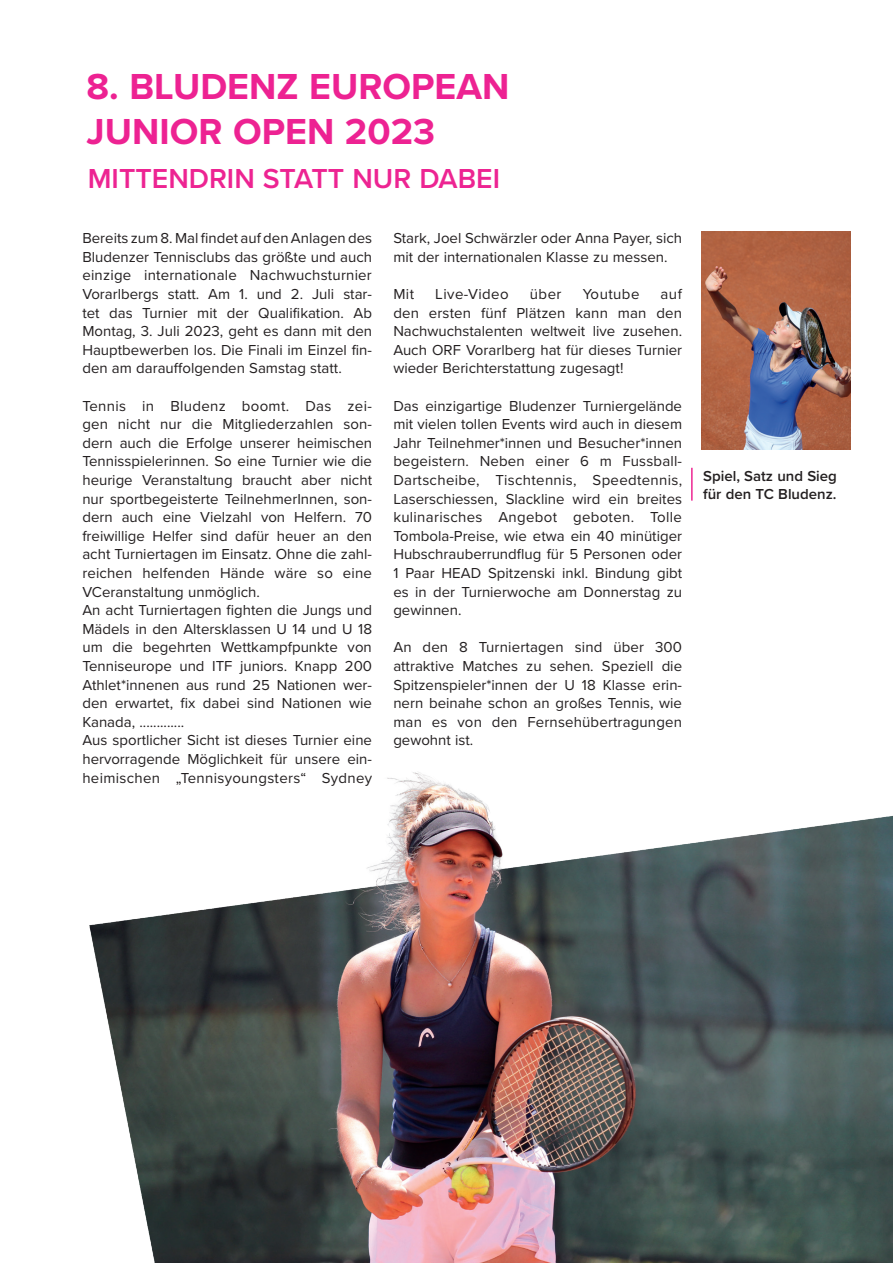
<style>
.page{position:relative;width:893px;height:1263px;background:#fff}
.page>*{position:absolute;margin:0;border:0;box-sizing:border-box;transform-origin:0 0}
.t1{font:700 37.5px/45px "Proxima Nova";color:#ed2292}
.t2{font:600 28.5px "Proxima Nova";color:#ed2492}
.t3{font:15px/18.6px "Proxima Nova";color:#231f20;text-align:justify}
.t4{font:600 15px/18px "Proxima Nova";color:#231f20}
.t5{font:15px "Proxima Nova";letter-spacing:.03em;color:#231f20}
</style>
<div class="page">
<img style="left:89px;top:772px;width:803px;height:491px">
<img style="left:702px;top:231px;width:148px;height:218px">
<hr style="left:691px;top:468px;width:2px;height:33px;background:#ed2692">
<p class="t1" style="left:87px;top:63px;width:424px">8. BLUDENZ EUROPEAN<br>JUNIOR OPEN 2023</p>
<p class="t2" style="left:88px;top:157px;width:414px">MITTENDRIN STATT NUR DABEI</p>
<p class="t3" style="left:82px;top:228px;width:291px">Bereits zum 8. Mal findet auf den Anlagen des Bludenzer Tennisclubs das größte und auch einzige internationale Nachwuchsturnier Vorarlbergs statt. Am 1. und 2. Juli star&shy;tet das Turnier mit der Qualifikation. Ab Montag, 3. Juli 2023, geht es dann mit den Hauptbewerben los. Die Finali im Einzel fin&shy;den am darauffolgenden Samstag statt.</p>
<p class="t3" style="left:82px;top:396px;width:291px">Tennis in Bludenz boomt. Das zei&shy;gen nicht nur die Mitgliederzahlen son&shy;dern auch die Erfolge unserer heimischen Tennisspielerinnen. So eine Turnier wie die heurige Veranstaltung braucht aber nicht nur sportbegeisterte TeilnehmerInnen, son&shy;dern auch eine Vielzahl von Helfern. 70 freiwillige Helfer sind dafür heuer an den acht Turniertagen im Einsatz. Ohne die zahl&shy;reichen helfenden Hände wäre so eine VCeranstaltung unmöglich.</p>
<p class="t3" style="left:82px;top:600px;width:291px">An acht Turniertagen fighten die Jungs und Mädels in den Altersklassen U 14 und U 18 um die begehrten Wettkampfpunkte von Tenniseurope und ITF juniors. Knapp 200<br>Athlet*innenen aus rund 25 Nationen wer&shy;den erwartet, fix dabei sind Nationen wie Kanada, .............</p>
<p class="t3" style="left:82px;top:730px;width:291px">Aus sportlicher Sicht ist dieses Turnier eine hervorragende Möglichkeit für unsere ein&shy;heimischen „Tennisyoungsters“ Sydney</p>
<p class="t3" style="left:393px;top:228px;width:290px">Stark, Joel Schwärzler oder Anna Payer, sich mit der internationalen Klasse zu messen.</p>
<p class="t3" style="left:393px;top:284px;width:22px">Mit</p>
<p class="t5" style="left:435px;top:283px;width:75px">Live-Video</p>
<p class="t3" style="left:530px;top:284px;width:33px">über</p>
<p class="t5" style="left:583px;top:283px;width:58px">Youtube</p>
<p class="t3" style="left:393px;top:284px;width:290px;text-indent:267px">auf den ersten fünf Plätzen kann man den Nachwuchstalenten weltweit live zusehen.<br>Auch ORF Vorarlberg hat für dieses Turnier wieder Berichterstattung zugesagt!</p>
<p class="t3" style="left:393px;top:396px;width:290px">Das einzigartige Bludenzer Turniergelände mit vielen tollen Events wird auch in diesem Jahr Teilnehmer*innen und Besucher*innen begeistern. Neben einer 6 m Fussball-Dartscheibe, Tischtennis, Speedtennis, Laserschiessen, Slackline wird ein breites kulinarisches Angebot geboten. Tolle Tombola-Preise, wie etwa ein 40 minütiger Hubschrauberrundflug für 5 Personen oder 1 Paar HEAD Spitzenski inkl. Bindung gibt es in der Turnierwoche am Donnerstag zu gewinnen.</p>
<p class="t3" style="left:393px;top:637px;width:290px">An den 8 Turniertagen sind über 300 attraktive Matches zu sehen. Speziell die Spitzenspieler*innen der U 18 Klasse erin&shy;nern beinahe schon an großes Tennis, wie man es von den Fernsehübertragungen gewohnt ist.</p>
<p class="t4" style="left:703px;top:467px;width:135px">Spiel, Satz und Sieg für den TC Bludenz.</p>
</div>
